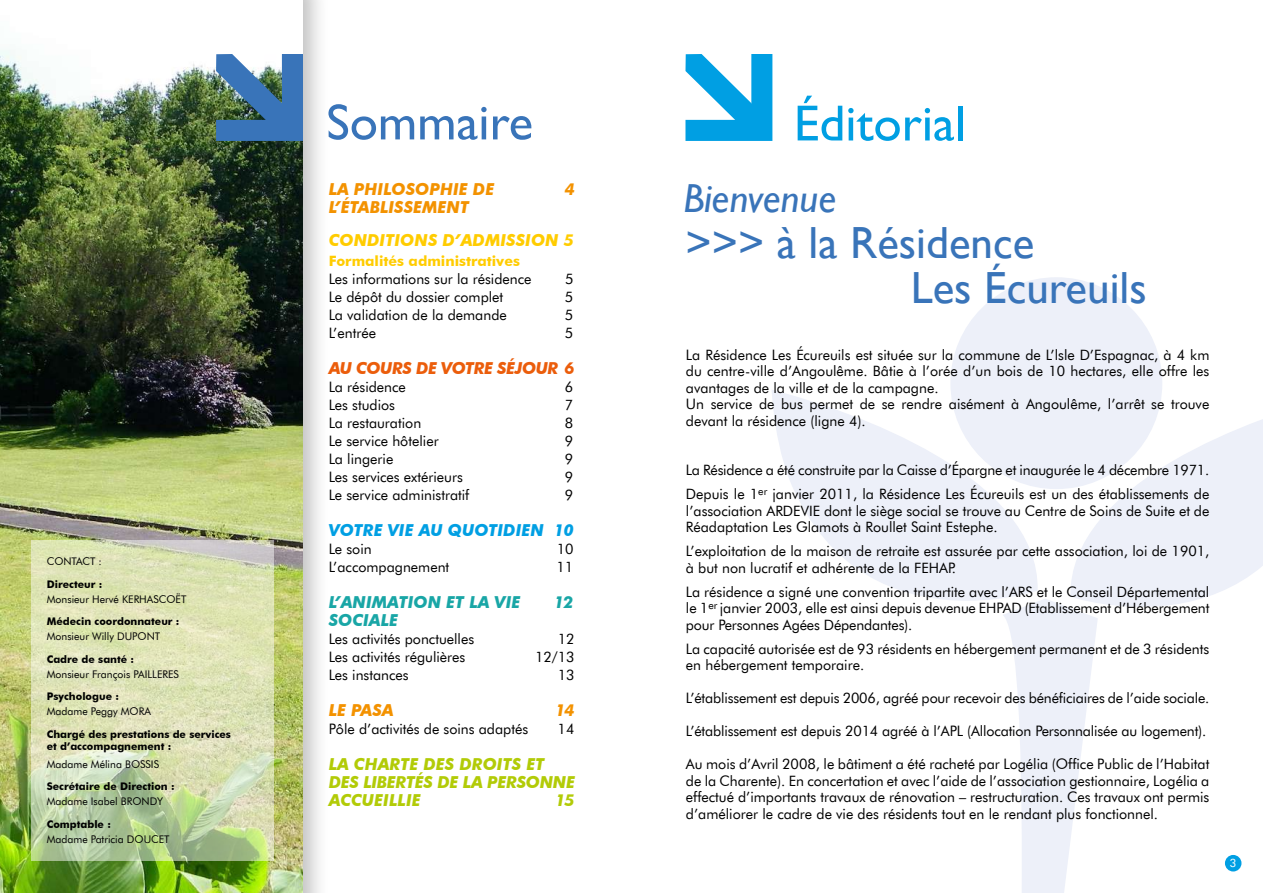
<style>
.page{position:relative;width:1263px;height:893px;background:#fff}
.page>*{position:absolute;margin:0;border:0;box-sizing:border-box;transform-origin:0 0}
.t1{font:51px "Gill Sans";color:#009fe3}
.t2{font:51px "Gill Sans";color:#3974b9}
.t3{font:45px/45px "Gill Sans";color:#3974b9}
.t4{font:italic 40.5px "Gill Sans";color:#3974b9}
.t5{font:italic 700 16.5px/18px "Futura BT";color:#b2cb07}
.t6{font:italic 700 16.5px "Futura BT";color:#f39200}
.t7{font:italic 700 16.5px "Futura BT";color:#19a6a6}
.t8{font:italic 700 16.5px "Futura BT";color:#fc0}
.t9{font:italic 700 16.5px "Futura BT";letter-spacing:-.03em;color:#eb5d0b}
.t10{font:italic 700 16.5px "Futura BT";color:#009fe3}
.t11{font:14.25px/16.5px "Futura BT";color:#000}
.t12{font:700 14.25px "Futura BT";color:#fc0}
.t13{font:11.25px "Futura BT";color:#fff}
.t14{font:10.5px "Futura BT";color:#000}
.t15{font:700 10.5px/12px "Futura BT";color:#000}
</style>
<div class="page">
<div style="left:0;top:0;width:330px;height:893px;background:#000;opacity:.25"></div>
<img style="left:0;top:0;width:303px;height:893px">
<img style="left:195px;top:33px;width:118px;height:118px">
<svg style="left:31px;top:540px;width:243px;height:320px;background:#d3dcb0"></svg>
<svg style="left:772px;top:390px;width:230px;height:211px;fill:#edf0f9"></svg>
<svg style="left:1002px;top:401px;width:261px;height:492px"></svg>
<div style="left:950px;top:277px;width:212px;height:212px;background:#edf0f9;border-radius:50%"></div>
<div style="left:1225px;top:855px;width:16px;height:16px;background:#009fe3;border-radius:50%"></div>
<svg style="left:685px;top:54px;width:88px;height:87px"></svg>
<p class="t14" style="left:47px;top:555px;width:57px">CONTACT :</p>
<p class="t15" style="left:47px;top:578px;width:57px">Directeur :</p>
<p class="t14" style="left:47px;top:593px;width:141px">Monsieur Hervé KERHASCOËT</p>
<p class="t15" style="left:47px;top:616px;width:134px">Médecin coordonnateur :</p>
<p class="t14" style="left:47px;top:630px;width:115px">Monsieur Willy DUPONT</p>
<p class="t15" style="left:47px;top:653px;width:89px">Cadre de santé :</p>
<p class="t14" style="left:47px;top:668px;width:134px">Monsieur François PAILLERES</p>
<p class="t15" style="left:47px;top:691px;width:74px">Psychologue :</p>
<p class="t14" style="left:47px;top:705px;width:106px">Madame Peggy MORA</p>
<p class="t15" style="left:47px;top:728px;width:186px">Chargé des prestations de services et d’accompagnement :</p>
<p class="t14" style="left:47px;top:758px;width:114px">Madame Mélina BOSSIS</p>
<p class="t15" style="left:47px;top:781px;width:129px">Secrétaire de Direction :</p>
<p class="t14" style="left:47px;top:795px;width:118px">Madame Isabel BRONDY</p>
<p class="t15" style="left:47px;top:818px;width:66px">Comptable :</p>
<p class="t14" style="left:47px;top:833px;width:124px">Madame Patricia DOUCET</p>
<h1 class="t2" style="left:326px;top:92px;width:208px">Sommaire</h1>
<p class="t6" style="left:329px;top:179px;width:167px">LA PHILOSOPHIE DE</p>
<p class="t6" style="left:565px;top:179px;width:12px">4</p>
<p class="t6" style="left:329px;top:197px;width:142px">L’ÉTABLISSEMENT</p>
<p class="t8" style="left:329px;top:230px;width:247px">CONDITIONS D’ADMISSION 5</p>
<p class="t12" style="left:329px;top:252px;width:193px">Formalités administratives</p>
<p class="t11" style="left:329px;top:270px;width:204px">Les informations sur la résidence</p>
<p class="t11" style="left:565px;top:270px;width:10px">5</p>
<p class="t11" style="left:329px;top:288px;width:176px">Le dépôt du dossier complet</p>
<p class="t11" style="left:565px;top:288px;width:10px">5</p>
<p class="t11" style="left:329px;top:306px;width:180px">La validation de la demande</p>
<p class="t11" style="left:565px;top:306px;width:10px">5</p>
<p class="t11" style="left:329px;top:324px;width:49px">L’entrée</p>
<p class="t11" style="left:565px;top:324px;width:10px">5</p>
<p class="t9" style="left:329px;top:358px;width:247px">AU COURS DE VOTRE SÉJOUR 6</p>
<p class="t11" style="left:329px;top:378px;width:79px">La résidence</p>
<p class="t11" style="left:565px;top:378px;width:10px">6</p>
<p class="t11" style="left:329px;top:396px;width:68px">Les studios</p>
<p class="t11" style="left:565px;top:396px;width:10px">7</p>
<p class="t11" style="left:329px;top:414px;width:94px">La restauration</p>
<p class="t11" style="left:565px;top:414px;width:10px">8</p>
<p class="t11" style="left:329px;top:432px;width:111px">Le service hôtelier</p>
<p class="t11" style="left:565px;top:432px;width:10px">9</p>
<p class="t11" style="left:329px;top:450px;width:66px">La lingerie</p>
<p class="t11" style="left:565px;top:450px;width:10px">9</p>
<p class="t11" style="left:329px;top:468px;width:136px">Les services extérieurs</p>
<p class="t11" style="left:565px;top:468px;width:10px">9</p>
<p class="t11" style="left:329px;top:486px;width:142px">Le service administratif</p>
<p class="t11" style="left:565px;top:486px;width:10px">9</p>
<p class="t10" style="left:329px;top:520px;width:247px">VOTRE VIE AU QUOTIDIEN 10</p>
<p class="t11" style="left:329px;top:540px;width:45px">Le soin</p>
<p class="t11" style="left:557px;top:540px;width:18px">10</p>
<p class="t11" style="left:329px;top:558px;width:122px">L’accompagnement</p>
<p class="t11" style="left:556px;top:558px;width:18px">11</p>
<p class="t7" style="left:329px;top:592px;width:193px">L’ANIMATION ET LA VIE</p>
<p class="t7" style="left:554px;top:592px;width:21px">12</p>
<p class="t7" style="left:329px;top:610px;width:71px">SOCIALE</p>
<p class="t11" style="left:329px;top:630px;width:147px">Les activités ponctuelles</p>
<p class="t11" style="left:558px;top:630px;width:18px">12</p>
<p class="t11" style="left:329px;top:648px;width:138px">Les activités régulières</p>
<p class="t11" style="left:535px;top:648px;width:41px">12/13</p>
<p class="t11" style="left:329px;top:666px;width:82px">Les instances</p>
<p class="t11" style="left:558px;top:666px;width:18px">13</p>
<p class="t6" style="left:329px;top:700px;width:66px">LE PASA</p>
<p class="t6" style="left:555px;top:700px;width:21px">14</p>
<p class="t11" style="left:329px;top:720px;width:201px">Pôle d’activités de soins adaptés</p>
<p class="t11" style="left:558px;top:720px;width:18px">14</p>
<p class="t5" style="left:329px;top:755px;width:248px">LA CHARTE DES DROITS ET<br>DES LIBERTÉS DE LA PERSONNE<br>ACCUEILLIE</p>
<p class="t5" style="left:555px;top:791px;width:21px">15</p>
<h1 class="t1" style="left:794px;top:93px;width:174px">Éditorial</h1>
<h3 class="t4" style="left:683px;top:175px;width:154px">Bienvenue</h3>
<h2 class="t3" style="left:911px;top:219px;width:238px;text-indent:-225px">&gt;&gt;&gt; à la Résidence<br>Les Écureuils</h2>
<p class="t11" style="left:686px;top:346px;width:525px">La Résidence Les Écureuils est située sur la commune de L’lsle D’Espagnac, à 4 km du centre-ville d’Angoulême. Bâtie à l’orée d’un bois de 10 hectares, elle offre les avantages de la ville et de la campagne.<br>Un service de bus permet de se rendre aisément à Angoulême, l’arrêt se trouve devant la résidence (ligne 4).</p>
<p class="t11" style="left:686px;top:458px;width:525px;line-height:24px">La Résidence a été construite par la Caisse d’Épargne et inaugurée le 4 décembre 1971.<br>Depuis le 1<sup>er</sup> janvier 2011, la Résidence Les Écureuils est un des établissements de</p>
<p class="t11" style="left:686px;top:502px;width:525px">l’association ARDEVIE dont le siège social se trouve au Centre de Soins de Suite et de<br>Réadaptation Les Glamots à Roullet Saint Estephe.</p>
<p class="t11" style="left:686px;top:543px;width:525px">L’exploitation de la maison de retraite est assurée par cette association, loi de 1901, à but non lucratif et adhérente de la FEHAP.</p>
<p class="t11" style="left:686px;top:583px;width:525px;text-align:justify">La résidence a signé une convention tripartite avec l’ARS et le Conseil Départemental le 1<sup>er</sup> janvier 2003, elle est ainsi depuis devenue EHPAD (Etablissement d’Hébergement pour Personnes Agées Dépendantes).</p>
<p class="t11" style="left:686px;top:640px;width:525px">La capacité autorisée est de 93 résidents en hébergement permanent et de 3 résidents en hébergement temporaire.</p>
<p class="t11" style="left:686px;top:690px;width:525px">L’établissement est depuis 2006, agréé pour recevoir des bénéficiaires de l’aide sociale.</p>
<p class="t11" style="left:686px;top:723px;width:522px">L’établissement est depuis 2014 agréé à l’APL (Allocation Personnalisée au logement).</p>
<p class="t11" style="left:686px;top:756px;width:525px;text-align:justify">Au mois d’Avril 2008, le bâtiment a été racheté par Logélia (Office Public de l’Habitat de la Charente). En concertation et avec l’aide de l’association gestionnaire, Logélia a effectué d’importants travaux de rénovation – restructuration. Ces travaux ont permis d’améliorer le cadre de vie des résidents tout en le rendant plus fonctionnel.</p>
<p class="t13" style="left:1230px;top:856px;width:8px">3</p>
</div>
